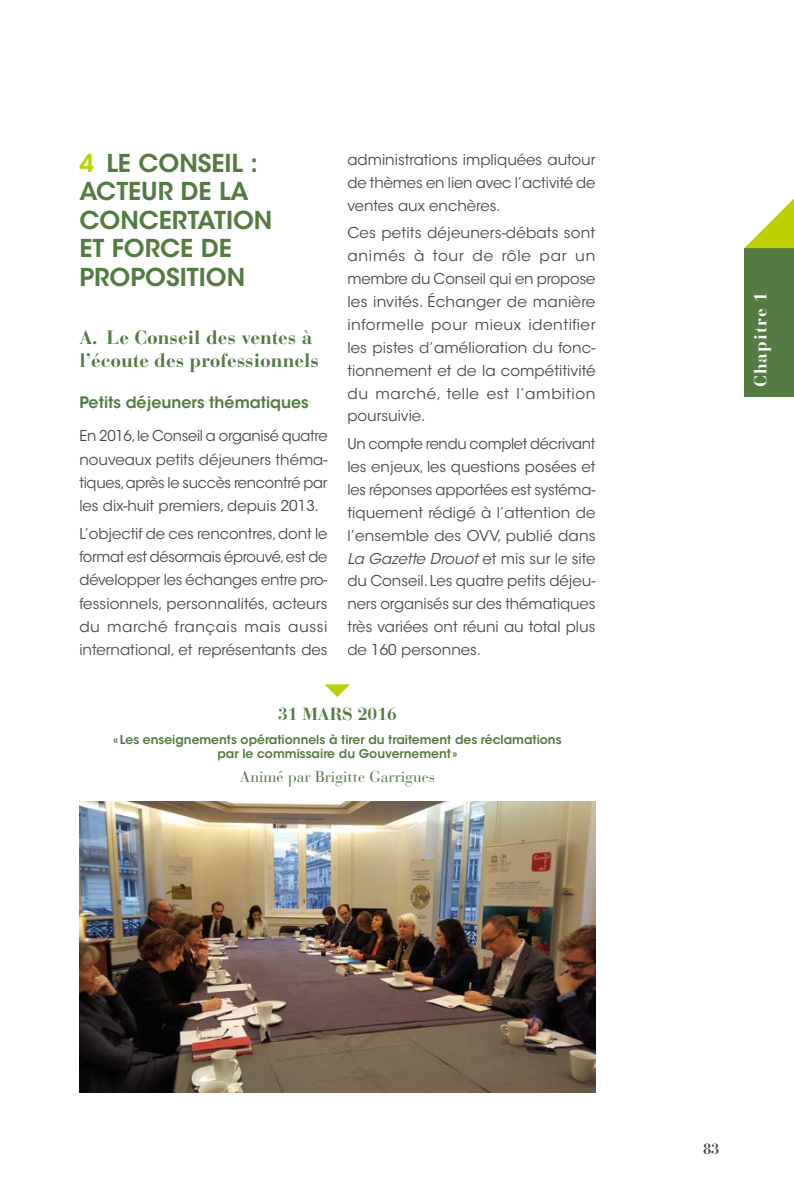
<style>
.page{position:relative;width:794px;height:1191px;background:#fff}
.page>*{position:absolute;margin:0;border:0;box-sizing:border-box;transform-origin:0 0}
.Titre_1{font:600 24.5px/28.5px "ITC Avant Garde Std";color:#537b42}
.Titre_2{font:700 19.25px/23.3px "Bauer Bodoni Std";color:#537b42}
.Colloque_CVV_date{font:700 17.5px "Bauer Bodoni Std";color:#537b42}
.t1{font:700 17.5px "Bauer Bodoni Std";letter-spacing:.06em;color:#fff}
.Titre_3{font:600 15.75px "ITC Avant Garde Std";color:#537b42}
.Colloque_CVV_animate{font:15.75px "Bauer Bodoni Std";color:#537b42}
.t2{font:14.88px/22.9px "ITC Avant Garde Std";color:#4a4a49;text-align:justify}
.t3{font:700 14.88px "Bauer Bodoni Std";color:#4a4a49}
.Colloque_CVV_titre{font:600 12.25px/14px "ITC Avant Garde Std";color:#537b42;text-align:center}
.s1{color:#bccf00}
.s2{font-style:italic}
</style>
<div class="page">
<div style="left:744px;top:248px;width:50px;height:149px;background:#537b42"></div>
<svg style="left:744px;top:198px;width:50px;height:50px"></svg>
<img style="left:79px;top:802px;width:516px;height:290px">
<p class="Titre_1" style="left:79px;top:149px;width:194px"><span class="s1">4</span> LE CONSEIL :<br>ACTEUR DE LA<br>CONCERTATION<br>ET FORCE DE<br>PROPOSITION</p>
<p class="Titre_2" style="left:79px;top:325px;width:241px">A. Le Conseil des ventes à l’écoute des professionnels</p>
<p class="Titre_3" style="left:79px;top:392px;width:231px">Petits déjeuners thématiques</p>
<p class="t2" style="left:79px;top:424px;width:250px">En 2016, le Conseil a organisé quatre nouveaux petits déjeuners théma&shy;tiques, après le succès rencontré par les dix-huit premiers, depuis 2013.</p>
<p class="t2" style="left:79px;top:522px;width:250px">L’objectif de ces rencontres, dont le format est désormais éprouvé, est de développer les échanges entre pro&shy;fessionnels, personnalités, acteurs du marché français mais aussi international, et représentants des</p>
<p class="t2" style="left:347px;top:148px;width:250px">administrations impliquées autour de thèmes en lien avec l’activité de ventes aux enchères.</p>
<p class="t2" style="left:347px;top:222px;width:250px">Ces petits déjeuners-débats sont animés à tour de rôle par un membre du Conseil qui en propose les invités. Échanger de manière informelle pour mieux identifier les pistes d’amélioration du fonc&shy;tionnement et de la compétitivité du marché, telle est l’ambition poursuivie.</p>
<p class="t2" style="left:347px;top:432px;width:250px">Un compte rendu complet décrivant les enjeux, les questions posées et les réponses apportées est systéma&shy;tiquement rédigé à l’attention de l’ensemble des OVV, publié dans <span class="s2">La Gazette Drouot</span> et mis sur le site du Conseil. Les quatre petits déjeu&shy;ners organisés sur des thématiques très variées ont réuni au total plus de 160 personnes.</p>
<p class="Colloque_CVV_date" style="left:278px;top:703px;width:120px">31 MARS 2016</p>
<p class="Colloque_CVV_titre" style="left:113px;top:732px;width:450px">« Les enseignements opérationnels à tirer du traitement des réclamations par le commissaire du Gouvernement »</p>
<p class="Colloque_CVV_animate" style="left:240px;top:767px;width:197px">Animé par Brigitte Garrigues</p>
<p class="t1" style="left:750px;top:387px;width:97px;rotate:-90deg">Chapitre 1</p>
<p class="t3" style="left:703px;top:1140px;width:18px">83</p>
</div>
